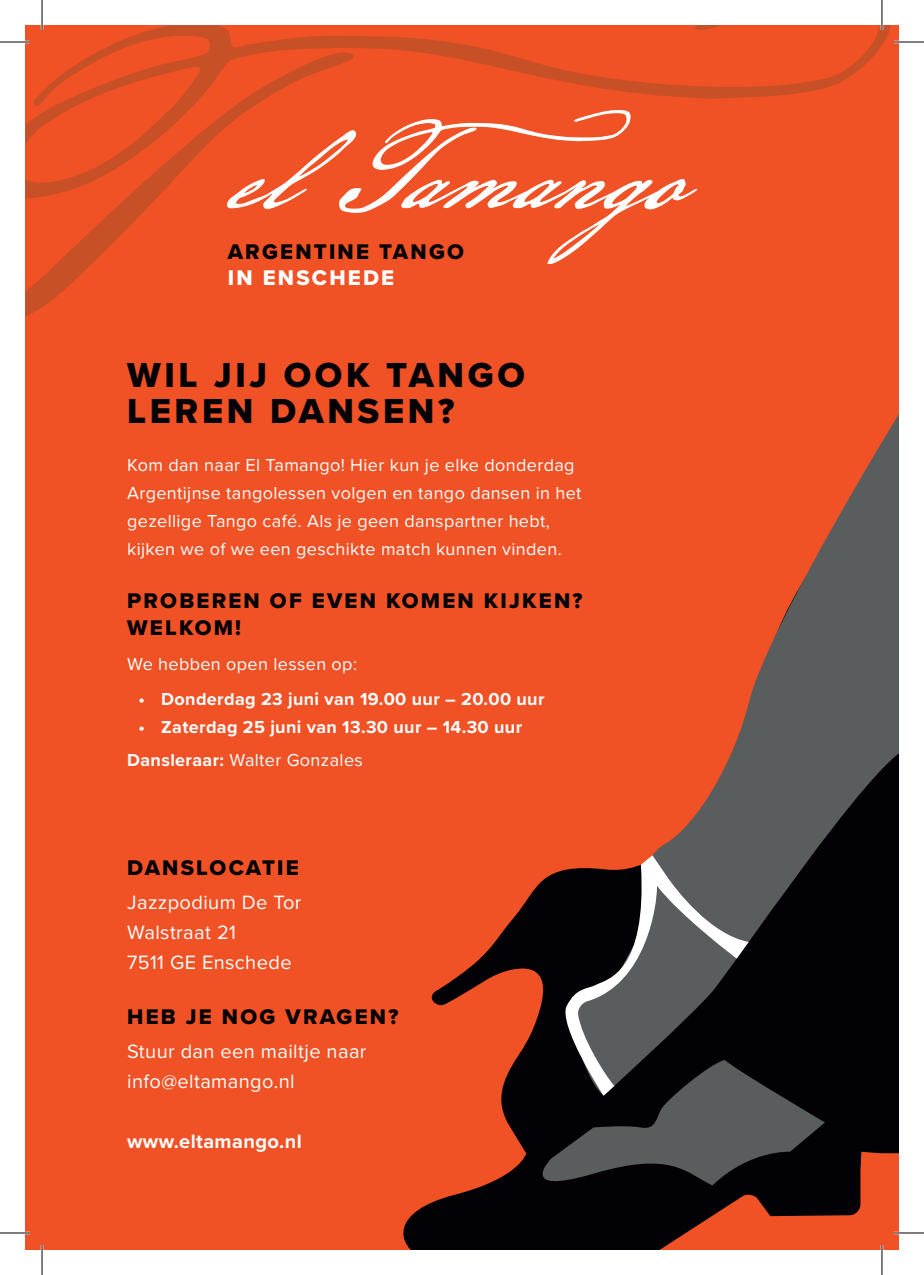
<style>
.page{position:relative;width:924px;height:1275px;background:#fff}
.page>*{position:absolute;margin:0;border:0;box-sizing:border-box;transform-origin:0 0}
.t1{font:36px/36px "Proxima Nova Extrabld";letter-spacing:.1em;color:#020206}
.t2{font:22px/26.4px "Proxima Nova Extrabld";letter-spacing:.1em;color:#020206}
.t3{font:22px "Proxima Nova Extrabld";letter-spacing:.1em;color:#fff}
.t4{font:20px/30px "Proxima Nova";letter-spacing:.02em;color:#fff}
.t5{font:700 20px "Proxima Nova";letter-spacing:.02em;color:#fff}
.t6{font:18px/28px "Proxima Nova";letter-spacing:.02em;color:#fff}
.t7{font:700 18px "Proxima Nova";letter-spacing:.02em;color:#fff}
.s1{font-weight:700}
</style>
<div class="page">
<div style="left:25px;top:25px;width:873px;height:1225px;background:#f05125"></div>
<svg style="left:25px;top:25px;width:866px;height:292px"></svg>
<img style="left:227px;top:110px;width:469px;height:153px">
<svg style="left:403px;top:916px;width:495px;height:334px"></svg>
<svg style="left:653px;top:415px;width:245px;height:680px"></svg>
<svg style="left:515px;top:855px;width:309px;height:341px;background:#373131"></svg>
<hr style="left:0;top:41px;width:30px;height:2px;background:#fff">
<hr style="left:893px;top:41px;width:30px;height:2px;background:#fff">
<hr style="left:0;top:1231px;width:30px;height:3px;background:#fff">
<hr style="left:893px;top:1231px;width:30px;height:3px;background:#fff">
<hr style="left:41px;top:0;width:2px;height:30px;background:#fff">
<hr style="left:41px;top:1245px;width:2px;height:30px;background:#fff">
<hr style="left:880px;top:0;width:2px;height:30px;background:#fff">
<hr style="left:880px;top:1245px;width:2px;height:30px;background:#fff">
<hr style="left:0;top:42px;width:30px;height:1px;background:#000">
<hr style="left:893px;top:42px;width:30px;height:1px;background:#000">
<hr style="left:0;top:1232px;width:30px;height:1px;background:#000">
<hr style="left:893px;top:1232px;width:30px;height:1px;background:#000">
<hr style="left:42px;top:0;width:1px;height:30px;background:#000">
<hr style="left:42px;top:1245px;width:1px;height:30px;background:#000">
<hr style="left:881px;top:0;width:1px;height:30px;background:#000">
<hr style="left:881px;top:1245px;width:1px;height:30px;background:#000">
<p class="t2" style="left:227px;top:238px;width:238px">ARGENTINE TANGO</p>
<p class="t3" style="left:227px;top:262px;width:168px">IN ENSCHEDE</p>
<h1 class="t1" style="left:127px;top:357px;width:399px">WIL JIJ OOK TANGO<br>LEREN DANSEN?</h1>
<p class="t6" style="left:127px;top:450px;width:455px">Kom dan naar El Tamango! Hier kun je elke donderdag Argentijnse tangolessen volgen en tango dansen in het gezellige Tango café. Als je geen danspartner hebt, kijken we of we een geschikte match kunnen vinden.</p>
<p class="t2" style="left:127px;top:587px;width:456px">PROBEREN OF EVEN KOMEN KIJKEN?<br>WELKOM!</p>
<p class="t6" style="left:127px;top:649px;width:231px">We hebben open lessen op:</p>
<p class="t7" style="left:138px;top:685px;width:407px">• Donderdag 23 juni van 19.00 uur – 20.00 uur</p>
<p class="t7" style="left:138px;top:713px;width:385px">• Zaterdag 25 juni van 13.30 uur – 14.30 uur</p>
<p class="t6" style="left:127px;top:745px;width:237px"><span class="s1">Dansleraar:</span> Walter Gonzales</p>
<p class="t2" style="left:127px;top:854px;width:173px">DANSLOCATIE</p>
<p class="t4" style="left:127px;top:886px;width:176px">Jazzpodium De Tor<br>Walstraat 21<br>7511 GE Enschede</p>
<p class="t2" style="left:127px;top:1003px;width:272px">HEB JE NOG VRAGEN?</p>
<p class="t4" style="left:127px;top:1035px;width:241px">Stuur dan een mailtje naar info@eltamango.nl</p>
<p class="t5" style="left:127px;top:1126px;width:176px">www.eltamango.nl</p>
</div>
